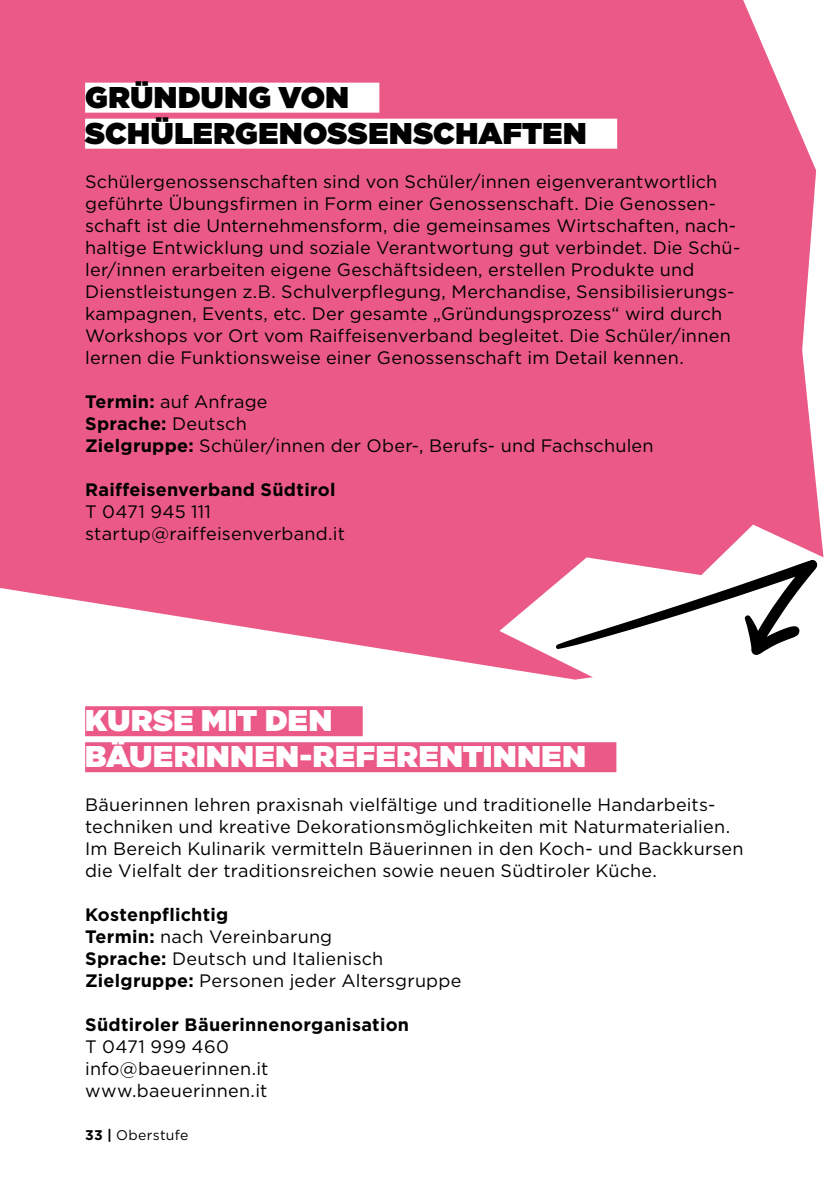
<style>
.page{position:relative;width:840px;height:1191px;background:#fff}
.page>*{position:absolute;margin:0;border:0;box-sizing:border-box;transform-origin:0 0}
.t1{font:900 30px/36px "Gotham";letter-spacing:.02em;color:#fff}
.t2{font:900 30px/36px "Gotham";letter-spacing:.015em;color:#000}
.t3{font:18px/22px "Gotham";letter-spacing:.01em;color:#000}
.t4{font:700 18px "Gotham";letter-spacing:.015em;color:#000}
.t5{font:14px "Gotham";letter-spacing:.02em;color:#000}
.s1{font-weight:700}
</style>
<div class="page">
<div style="left:0;top:0;width:820px;height:668px;background:#eb5a87"></div>
<svg style="left:499px;top:524px;width:325px;height:156px;fill:#eb5a87"></svg>
<svg style="left:555px;top:559px;width:262px;height:96px"></svg>
<div style="left:85px;top:83px;width:294px;height:30px;background:#fff"></div>
<div style="left:85px;top:119px;width:531px;height:30px;background:#fff"></div>
<div style="left:85px;top:706px;width:277px;height:30px;background:#eb5a87"></div>
<div style="left:85px;top:742px;width:531px;height:30px;background:#eb5a87"></div>
<h1 class="t2" style="left:85px;top:79px;width:502px">GRÜNDUNG VON<br>SCHÜLERGENOSSENSCHAFTEN</h1>
<p class="t3" style="left:85px;top:170px;width:656px">Schülergenossenschaften sind von Schüler/innen eigenverantwortlich geführte Übungsfirmen in Form einer Genossenschaft. Die Genossen&shy;schaft ist die Unternehmensform, die gemeinsames Wirtschaften, nach&shy;haltige Entwicklung und soziale Verantwortung gut verbindet. Die Schü&shy;ler/innen erarbeiten eigene Geschäftsideen, erstellen Produkte und Dienstleistungen z.B. Schulverpflegung, Merchandise, Sensibilisierungs&shy;kampagnen, Events, etc. Der gesamte „Gründungsprozess“ wird durch Workshops vor Ort vom Raiffeisenverband begleitet. Die Schüler/innen lernen die Funktionsweise einer Genossenschaft im Detail kennen.</p>
<p class="t3" style="left:85px;top:390px;width:569px"><span class="s1">Termin:</span> auf Anfrage<br><span class="s1">Sprache:</span> Deutsch<br><span class="s1">Zielgruppe:</span> Schüler/innen der Ober-, Berufs- und Fachschulen</p>
<p class="t4" style="left:85px;top:477px;width:252px">Raiffeisenverband Südtirol</p>
<p class="t3" style="left:85px;top:500px;width:261px">T 0471 945 111 startup@raiffeisenverband.it</p>
<h1 class="t1" style="left:85px;top:702px;width:502px">KURSE MIT DEN<br>BÄUERINNEN-REFERENTINNEN</h1>
<p class="t3" style="left:85px;top:793px;width:659px">Bäuerinnen lehren praxisnah vielfältige und traditionelle Handarbeits&shy;techniken und kreative Dekorationsmöglichkeiten mit Naturmaterialien.<br>Im Bereich Kulinarik vermitteln Bäuerinnen in den Koch- und Backkursen die Vielfalt der traditionsreichen sowie neuen Südtiroler Küche.</p>
<p class="t3" style="left:85px;top:903px;width:377px"><span class="s1">Kostenpflichtig<br>Termin:</span> nach Vereinbarung<br><span class="s1">Sprache:</span> Deutsch und Italienisch<br><span class="s1">Zielgruppe:</span> Personen jeder Altersgruppe</p>
<p class="t4" style="left:85px;top:1013px;width:325px">Südtiroler Bäuerinnenorganisation</p>
<p class="t3" style="left:85px;top:1035px;width:185px">T 0471 999 460 info@baeuerinnen.it www.baeuerinnen.it</p>
<p class="t5" style="left:85px;top:1126px;width:105px"><span class="s1">33 |</span> Oberstufe</p>
</div>
